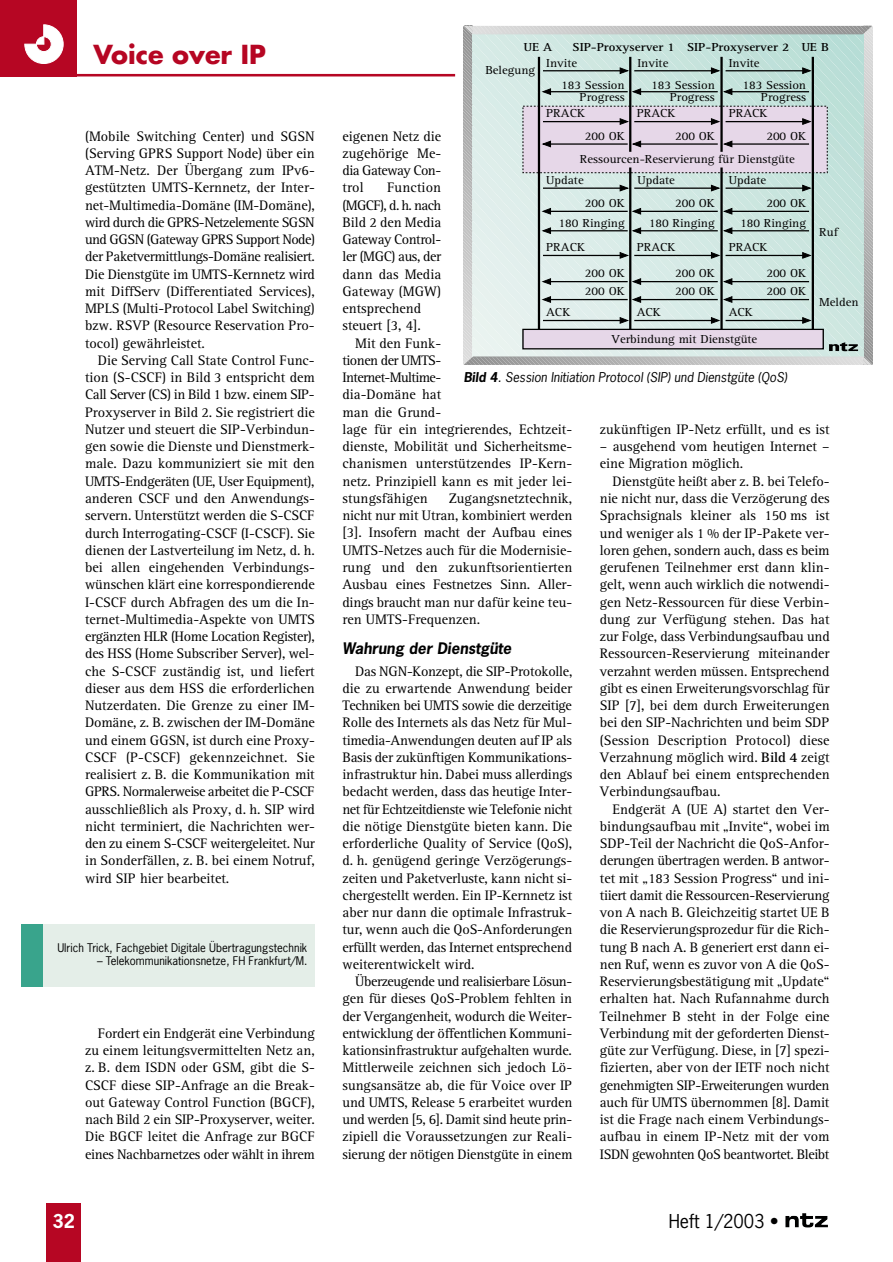
<style>
.page{position:relative;width:893px;height:1262px;background:#fff}
.page>*{position:absolute;margin:0;border:0;box-sizing:border-box;transform-origin:0 0}
.t1{font:700 25.5px "Futura";color:#b60623}
.t2{font:18px "News Gothic";color:#000}
.t3{font:700 18px "News Gothic";color:#fff}
.t4{font:italic 700 15px "News Gothic";color:#000}
.t5{font:14.25px/17.2px "VDE Rotis Plain";color:#000;text-align:justify}
.t6{font:italic 12.75px "News Gothic";color:#000}
.t7{font:12px/12px "VDE Rotis Plain";color:#000;text-align:right;scale:1.07 1}
.t8{font:700 12px "VDE Rotis";color:#000;scale:1.07 1}
.t9{font:11.25px "News Gothic";color:#000}
.s1{font-weight:700}
.s2{font-family:"VDE Rotis";font-weight:700}
</style>
<div class="page">
<hr style="left:0;top:74px;width:455px;height:2px;background:#b60623">
<div style="left:0;top:0;width:77px;height:77px;background:#b60623"></div>
<svg style="left:24px;top:24px;width:40px;height:40px"></svg>
<div style="left:47px;top:1203px;width:34px;height:58px;background:#b60623"></div>
<svg style="left:814px;top:1216px;width:13px;height:11px"></svg>
<svg style="left:463px;top:26px;width:409px;height:339px"></svg>
<hr style="left:725px;top:320px;width:79px;height:1px;background:#000">
<div style="left:32px;top:924px;width:283px;height:62px;background:#e4eee8"></div>
<div style="left:21px;top:924px;width:22px;height:62px;background:#39a48c"></div>
<h1 class="t1" style="left:94px;top:40px;width:174px">Voice over IP</h1>
<p class="t5" style="left:85px;top:129px;width:231px">(Mobile Switching Center) und SGSN (Serving GPRS Support Node) über ein ATM-Netz. Der Übergang zum IPv6- gestützten UMTS-Kernnetz, der Inter&shy;net-Multimedia-Domäne (IM-Domäne), wird durch die GPRS-Netzelemente SGSN und GGSN (Gateway GPRS Support Node) der Paketvermittlungs-Domäne realisiert.<br>Die Dienstgüte im UMTS-Kernnetz wird mit DiffServ (Differentiated Services), MPLS (Multi-Protocol Label Switching) bzw. RSVP (Resource Reservation Pro&shy;tocol) gewährleistet.</p>
<p class="t5" style="left:85px;top:353px;width:231px;text-indent:13px">Die Serving Call State Control Func&shy;tion (S-CSCF) in Bild 3 entspricht dem Call Server (CS) in Bild 1 bzw. einem SIP-Proxyserver in Bild 2. Sie registriert die Nutzer und steuert die SIP-Verbindun&shy;gen sowie die Dienste und Dienstmerk&shy;male. Dazu kommuniziert sie mit den UMTS-Endgeräten (UE, User Equipment), anderen CSCF und den Anwendungs&shy;servern. Unterstützt werden die S-CSCF durch Interrogating-CSCF (I-CSCF). Sie dienen der Lastverteilung im Netz, d. h. bei allen eingehenden Verbindungs&shy;wünschen klärt eine korrespondierende I-CSCF durch Abfragen des um die In&shy;ternet-Multimedia-Aspekte von UMTS ergänzten HLR (Home Location Register), des HSS (Home Subscriber Server), wel&shy;che S-CSCF zuständig ist, und liefert dieser aus dem HSS die erforderlichen Nutzerdaten. Die Grenze zu einer IM-Domäne, z. B. zwischen der IM-Domäne und einem GGSN, ist durch eine Proxy-CSCF (P-CSCF) gekennzeichnet. Sie realisiert z. B. die Kommunikation mit GPRS. Normalerweise arbeitet die P-CSCF ausschließlich als Proxy, d. h. SIP wird nicht terminiert, die Nachrichten wer&shy;den zu einem S-CSCF weitergeleitet. Nur in Sonderfällen, z. B. bei einem Notruf, wird SIP hier bearbeitet.</p>
<p class="t9" style="left:57px;top:943px;width:251px">Ulrich Trick, Fachgebiet Digitale Übertragungstechnik</p>
<p class="t9" style="left:97px;top:957px;width:212px">– Telekommunikationsnetze, FH Frankfurt/M.</p>
<p class="t5" style="left:85px;top:1026px;width:231px;text-indent:13px">Fordert ein Endgerät eine Verbindung zu einem leitungsvermittelten Netz an, z. B. dem ISDN oder GSM, gibt die S-CSCF diese SIP-Anfrage an die Break&shy;out Gateway Control Function (BGCF), nach Bild 2 ein SIP-Proxyserver, weiter.<br>Die BGCF leitet die Anfrage zur BGCF eines Nachbarnetzes oder wählt in ihrem</p>
<p class="t8" style="left:523px;top:43px;width:28px">UE A</p>
<p class="t8" style="left:572px;top:43px;width:241px">SIP-Proxyserver 1 SIP-Proxyserver 2 UE B</p>
<p class="t7" style="left:546px;top:58px;width:30px">Invite</p>
<p class="t7" style="left:637px;top:58px;width:30px">Invite</p>
<p class="t7" style="left:728px;top:58px;width:30px">Invite</p>
<p class="t7" style="left:561px;top:81px;width:61px">183 Session<br>Progress</p>
<p class="t7" style="left:651px;top:81px;width:61px">183 Session<br>Progress</p>
<p class="t7" style="left:742px;top:81px;width:61px">183 Session<br>Progress</p>
<p class="t7" style="left:546px;top:109px;width:38px">PRACK</p>
<p class="t7" style="left:636px;top:109px;width:38px">PRACK</p>
<p class="t7" style="left:728px;top:109px;width:38px">PRACK</p>
<p class="t7" style="left:585px;top:131px;width:39px">200 OK</p>
<p class="t7" style="left:675px;top:131px;width:39px">200 OK</p>
<p class="t7" style="left:485px;top:65px;width:48px">Belegung</p>
<p class="t5" style="left:342px;top:129px;width:100px">eigenen Netz die zugehörige Me&shy;dia Gateway Con&shy;trol</p>
<p class="t7" style="left:580px;top:126px;width:213px;line-height:23.1px;text-align:left;text-indent:186px">200 OK<br>Ressourcen-Reservierung für Dienstgüte</p>
<p class="t7" style="left:546px;top:175px;width:37px">Update</p>
<p class="t7" style="left:637px;top:175px;width:37px">Update</p>
<p class="t7" style="left:728px;top:175px;width:37px">Update</p>
<p class="t7" style="left:585px;top:198px;width:39px">200 OK</p>
<p class="t7" style="left:675px;top:198px;width:39px">200 OK</p>
<p class="t7" style="left:766px;top:198px;width:39px">200 OK</p>
<p class="t7" style="left:558px;top:218px;width:63px">180 Ringing</p>
<p class="t7" style="left:648px;top:218px;width:63px">180 Ringing</p>
<p class="t7" style="left:740px;top:218px;width:63px">180 Ringing</p>
<p class="t5" style="left:342px;top:180px;width:100px;text-align:left;text-indent:45px">Function (MGCF), d. h. nach<br>Bild 2 den Media<br>Gateway Control&shy;ler (MGC) aus, der dann das Media<br>Gateway (MGW) entsprechend steuert [3, 4].</p>
<p class="t5" style="left:342px;top:336px;width:231px;text-align:left;text-indent:13px">Mit den Funk-<br>tionen der UMTS-<br>Internet-Multime-<br>dia-Domäne hat<br>man die Grund-<br>lage für ein integrierendes, Echtzeit&shy;dienste, Mobilität und Sicherheitsme&shy;chanismen unterstützendes IP-Kern&shy;netz. Prinzipiell kann es mit jeder lei&shy;stungsfähigen</p>
<p class="t7" style="left:819px;top:227px;width:19px">Ruf</p>
<p class="t7" style="left:546px;top:242px;width:38px">PRACK</p>
<p class="t7" style="left:636px;top:242px;width:38px">PRACK</p>
<p class="t7" style="left:728px;top:242px;width:38px">PRACK</p>
<p class="t7" style="left:585px;top:269px;width:39px">200 OK</p>
<p class="t7" style="left:675px;top:269px;width:39px">200 OK</p>
<p class="t7" style="left:766px;top:269px;width:39px">200 OK</p>
<p class="t7" style="left:585px;top:287px;width:39px">200 OK</p>
<p class="t7" style="left:675px;top:287px;width:39px">200 OK</p>
<p class="t7" style="left:766px;top:287px;width:39px">200 OK</p>
<p class="t7" style="left:546px;top:307px;width:24px">ACK</p>
<p class="t7" style="left:636px;top:307px;width:24px">ACK</p>
<p class="t7" style="left:728px;top:307px;width:24px">ACK</p>
<p class="t7" style="left:611px;top:334px;width:138px">Verbindung mit Dienstgüte</p>
<p class="t7" style="left:819px;top:297px;width:38px">Melden</p>
<p class="t6" style="left:463px;top:373px;width:325px"><span class="s1">Bild 4</span>. Session Initiation Protocol (SIP) und Dienstgüte (QoS)</p>
<p class="t5" style="left:600px;top:422px;width:231px">zukünftigen IP-Netz erfüllt, und es ist</p>
<p class="t5" style="left:600px;top:439px;width:231px">– ausgehend vom heutigen Internet – eine Migration möglich.</p>
<p class="t5" style="left:600px;top:474px;width:231px;text-indent:13px">Dienstgüte heißt aber z. B. bei Telefo&shy;nie nicht nur, dass die Verzögerung des Sprachsignals kleiner als 150 ms ist und weniger als 1 % der IP-Pakete ver&shy;loren gehen, sondern auch, dass es beim gerufenen Teilnehmer erst dann klin&shy;gelt, wenn auch wirklich die notwendi&shy;gen Netz-Ressourcen für diese Verbin&shy;dung zur Verfügung stehen. Das hat zur Folge, dass Verbindungsaufbau und Ressourcen-Reservierung miteinander verzahnt werden müssen. Entsprechend gibt es einen Erweiterungsvorschlag für SIP [7], bei dem durch Erweiterungen bei den SIP-Nachrichten und beim SDP (Session Description Protocol) diese Verzahnung möglich wird. <span class="s2">Bild 4</span> zeigt den Ablauf bei einem entsprechenden Verbindungsaufbau.</p>
<p class="t5" style="left:600px;top:801px;width:231px;text-indent:13px">Endgerät A (UE A) startet den Ver&shy;bindungsaufbau mit „Invite“, wobei im SDP-Teil der Nachricht die QoS-Anfor&shy;derungen übertragen werden. B antwor&shy;tet mit „183 Session Progress“ und ini&shy;tiiert damit die Ressourcen-Reservierung von A nach B. Gleichzeitig startet UE B die Reservierungsprozedur für die Rich&shy;tung B nach A. B generiert erst dann ei&shy;nen Ruf, wenn es zuvor von A die QoS-Reservierungsbestätigung mit „Update“ erhalten hat. Nach Rufannahme durch Teilnehmer B steht in der Folge eine Verbindung mit der geforderten Dienst&shy;güte zur Verfügung. Diese, in [7] spezi&shy;fizierten, aber von der IETF noch nicht genehmigten SIP-Erweiterungen wurden auch für UMTS übernommen [8]. Damit ist die Frage nach einem Verbindungs&shy;aufbau in einem IP-Netz mit der vom ISDN gewohnten QoS beantwortet. Bleibt</p>
<p class="t5" style="left:342px;top:491px;width:231px;text-indent:106px">Zugangsnetztechnik, nicht nur mit Utran, kombiniert werden [3]. Insofern macht der Aufbau eines UMTS-Netzes auch für die Modernisie&shy;rung und den zukunftsorientierten Ausbau eines Festnetzes Sinn. Aller&shy;dings braucht man nur dafür keine teu&shy;ren UMTS-Frequenzen.</p>
<p class="t4" style="left:342px;top:643px;width:170px">Wahrung der Dienstgüte</p>
<p class="t5" style="left:342px;top:663px;width:231px;text-indent:13px">Das NGN-Konzept, die SIP-Protokolle, die zu erwartende Anwendung beider Techniken bei UMTS sowie die derzeitige Rolle des Internets als das Netz für Mul&shy;timedia-Anwendungen deuten auf IP als Basis der zukünftigen Kommunikations&shy;infrastruktur hin. Dabei muss allerdings bedacht werden, dass das heutige Inter&shy;net für Echtzeitdienste wie Telefonie nicht die nötige Dienstgüte bieten kann. Die erforderliche Quality of Service (QoS), d. h. genügend geringe Verzögerungs&shy;zeiten und Paketverluste, kann nicht si&shy;chergestellt werden. Ein IP-Kernnetz ist aber nur dann die optimale Infrastruk&shy;tur, wenn auch die QoS-Anforderungen erfüllt werden, das Internet entsprechend weiterentwickelt wird.</p>
<p class="t5" style="left:342px;top:974px;width:231px;text-indent:13px">Überzeugende und realisierbare Lösun&shy;gen für dieses QoS-Problem fehlten in der Vergangenheit, wodurch die Weiter&shy;entwicklung der öffentlichen Kommuni&shy;kationsinfrastruktur aufgehalten wurde.<br>Mittlerweile zeichnen sich jedoch Lö&shy;sungsansätze ab, die für Voice over IP und UMTS, Release 5 erarbeitet wurden und werden [5, 6]. Damit sind heute prin&shy;zipiell die Voraussetzungen zur Reali&shy;sierung der nötigen Dienstgüte in einem</p>
<p class="t3" style="left:53px;top:1215px;width:24px">32</p>
<p class="t2" style="left:668px;top:1215px;width:112px">Heft 1/2003 •</p>
</div>
